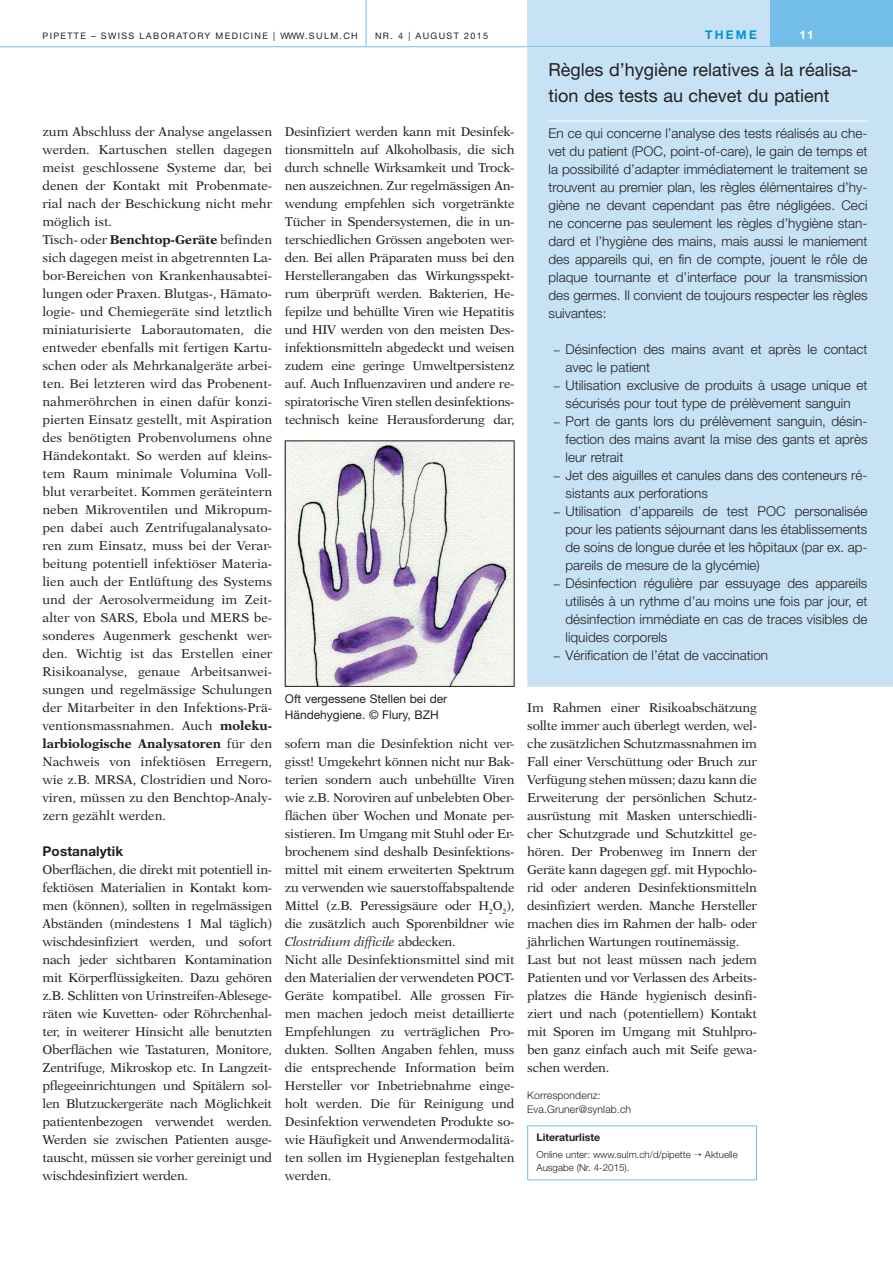
<style>
.page{position:relative;width:893px;height:1263px;background:#fff}
.page>*{position:absolute;margin:0;border:0;box-sizing:border-box;transform-origin:0 0}
.t1{font:18px/25.5px "Helvetica Neue";color:#231f20}
.t2{font:300 13.5px/18px "Helvetica Neue";color:#231f20;text-align:justify}
.t3{font:700 13.5px "Helvetica Neue";color:#231f20}
.t4{font:12.75px/18px "New Aster";letter-spacing:-.01em;color:#231f20}
.t5{font:12px/15.8px "Helvetica Neue";color:#231f20}
.t6{font:700 12px "Helvetica Neue";letter-spacing:.19em;color:#0095d9}
.t7{font:700 12px "Helvetica Neue";color:#fff}
.t8{font:300 10.5px/13.5px "Helvetica Neue";letter-spacing:.01em;color:#231f20}
.t9{font:700 10.5px "Helvetica Neue";color:#231f20}
.t10{font:300 9.75px/13px "Helvetica Neue";color:#231f20}
.t11{font:9px "Helvetica Neue";letter-spacing:.15em;color:#231f20}
.s1{font-weight:700}
.s2{font-family:"New Aster";font-weight:400}
.s3{font-style:italic}
</style>
<div class="page">
<div style="left:527px;top:0;width:366px;height:47px;background:#73bde9"></div>
<div style="left:527px;top:0;width:243px;height:47px;background:#c7e2f5"></div>
<hr style="left:0;top:46px;width:893px;height:1px;background:#73bde9">
<hr style="left:366px;top:0;width:1px;height:47px;background:#73bde9">
<div style="left:527px;top:47px;width:366px;height:640px;background:#c7e2f5"></div>
<img style="left:287px;top:442px;width:225px;height:243px">
<div style="left:285px;top:440px;width:229px;height:247px;border:1px solid #231f20"></div>
<div style="left:527px;top:1125px;width:230px;height:55px;border:1px solid #73bde9"></div>
<p class="t11" style="left:43px;top:30px;width:317px">pipette – swiss laboratory medicine | www.sulm.ch</p>
<p class="t11" style="left:375px;top:30px;width:115px">NR. 4 | august 2015</p>
<p class="t6" style="left:705px;top:27px;width:53px">theme</p>
<p class="t7" style="left:799px;top:27px;width:16px">11</p>
<p class="t4" style="left:43px;top:123px;width:231px">zum Abschluss der Analyse angelassen werden. Kartuschen stellen dagegen meist geschlossene Systeme dar, bei denen der Kontakt mit Probenmate&shy;rial nach der Beschickung nicht mehr möglich ist.<br>Tisch- oder <span class="s1">Benchtop-Geräte</span> befinden sich dagegen meist in abgetrennten La&shy;bor-Bereichen von Krankenhausabtei&shy;lungen oder Praxen. Blutgas-, Hämato&shy;logie- und Chemiegeräte sind letztlich miniaturisierte Laborautomaten, die entweder ebenfalls mit fertigen Kartu&shy;schen oder als Mehrkanalgeräte arbei&shy;ten. Bei letzteren wird das Probenent&shy;nahmeröhrchen in einen dafür konzi&shy;pierten Einsatz gestellt, mit Aspiration des benötigten Probenvolumens ohne Händekontakt. So werden auf kleins&shy;tem Raum minimale Volumina Voll&shy;blut verarbeitet. Kommen geräteintern neben Mikroventilen und Mikropum&shy;pen dabei auch Zentrifugalanalysato&shy;ren zum Einsatz, muss bei der Verar&shy;beitung potentiell infektiöser Materia&shy;lien auch der Entlüftung des Systems und der Aerosolvermeidung im Zeit&shy;alter von SARS, Ebola und MERS be&shy;sonderes Augenmerk geschenkt wer&shy;den. Wichtig ist das Erstellen einer Risikoanalyse, genaue Arbeitsanwei&shy;sungen und regelmässige Schulungen der Mitarbeiter in den Infektions-Prä&shy;ventionsmassnahmen. Auch <span class="s1">moleku&shy;larbiologische Analysatoren</span> für den Nachweis von infektiösen Erregern, wie z.B. MRSA, Clostridien und Noro&shy;viren, müssen zu den Benchtop-Analy&shy;zern gezählt werden.</p>
<p class="t3" style="left:43px;top:843px;width:82px">Postanalytik</p>
<p class="t4" style="left:43px;top:861px;width:231px;text-align:justify">Oberflächen, die direkt mit potentiell in&shy;fektiösen Materialien in Kontakt kom&shy;men (können), sollten in regelmässigen Abständen (mindestens 1 Mal täglich) wischdesinfiziert werden, und sofort nach jeder sichtbaren Kontamination mit Körperflüssigkeiten. Dazu gehören z.B. Schlitten von Urinstreifen-Ablesege&shy;räten wie Kuvetten- oder Röhrchenhal&shy;ter, in weiterer Hinsicht alle benutzten Oberflächen wie Tastaturen, Monitore, Zentrifuge, Mikroskop etc. In Langzeit&shy;pflegeeinrichtungen und Spitälern sol&shy;len Blutzuckergeräte nach Möglichkeit patientenbezogen verwendet werden.<br>Werden sie zwischen Patienten ausge&shy;tauscht, müssen sie vorher gereinigt und wischdesinfiziert werden.</p>
<p class="t4" style="left:285px;top:123px;width:231px;text-align:justify">Desinfiziert werden kann mit Desinfek&shy;tionsmitteln auf Alkoholbasis, die sich durch schnelle Wirksamkeit und Trock&shy;nen auszeichnen. Zur regelmässigen An&shy;wendung empfehlen sich vorgetränkte Tücher in Spendersystemen, die in un&shy;terschiedlichen Grössen angeboten wer&shy;den. Bei allen Präparaten muss bei den Herstellerangaben das Wirkungsspekt&shy;rum überprüft werden. Bakterien, He&shy;fepilze und behüllte Viren wie Hepatitis und HIV werden von den meisten Des&shy;infektionsmitteln abgedeckt und weisen zudem eine geringe Umweltpersistenz auf. Auch Influenzaviren und andere re&shy;spiratorische Viren stellen desinfektions&shy;technisch keine Herausforderung dar,</p>
<h1 class="t1" style="left:549px;top:57px;width:311px">Règles d’hygiène relatives à la réalisa&shy;tion des tests au chevet du patient</h1>
<p class="t2" style="left:549px;top:124px;width:320px">En ce qui concerne l’analyse des tests réalisés au che&shy;vet du patient (POC, point-of-care), le gain de temps et la possibilité d’adapter immédiatement le traitement se trouvent au premier plan, les règles élémentaires d’hy&shy;giène ne devant cependant pas être négligées. Ceci ne concerne pas seulement les règles d’hygiène stan&shy;dard et l’hygiène des mains, mais aussi le maniement des appareils qui, en fin de compte, jouent le rôle de plaque tournante et d’interface pour la transmission des germes. Il convient de toujours respecter les règles suivantes:</p>
<p class="t2" style="left:553px;top:340px;width:316px"><span class="s2">−</span> Désinfection des mains avant et après le contact</p>
<p class="t2" style="left:566px;top:358px;width:86px">avec le patient</p>
<p class="t2" style="left:553px;top:376px;width:316px"><span class="s2">−</span> Utilisation exclusive de produits à usage unique et</p>
<p class="t2" style="left:566px;top:394px;width:287px">sécurisés pour tout type de prélèvement sanguin</p>
<p class="t2" style="left:553px;top:412px;width:316px"><span class="s2">−</span> Port de gants lors du prélèvement sanguin, désin-</p>
<p class="t2" style="left:566px;top:430px;width:303px">fection des mains avant la mise des gants et après</p>
<p class="t2" style="left:566px;top:448px;width:59px">leur retrait</p>
<p class="t2" style="left:553px;top:466px;width:316px"><span class="s2">−</span> Jet des aiguilles et canules dans des conteneurs ré-</p>
<p class="t2" style="left:566px;top:484px;width:144px">sistants aux perforations</p>
<p class="t2" style="left:553px;top:502px;width:316px"><span class="s2">−</span> Utilisation d’appareils de test POC personalisée</p>
<p class="t2" style="left:566px;top:520px;width:303px">pour les patients séjournant dans les établissements</p>
<p class="t2" style="left:566px;top:537px;width:303px">de soins de longue durée et les hôpitaux (par ex. ap-</p>
<p class="t2" style="left:566px;top:555px;width:196px">pareils de mesure de la glycémie)</p>
<p class="t2" style="left:553px;top:573px;width:316px"><span class="s2">−</span> Désinfection régulière par essuyage des appareils</p>
<p class="t2" style="left:566px;top:591px;width:303px">utilisés à un rythme d’au moins une fois par jour, et</p>
<p class="t2" style="left:566px;top:609px;width:303px">désinfection immédiate en cas de traces visibles de</p>
<p class="t2" style="left:566px;top:627px;width:103px">liquides corporels</p>
<p class="t2" style="left:553px;top:645px;width:217px"><span class="s2">−</span> Vérification de l’état de vaccination</p>
<p class="t5" style="left:285px;top:691px;width:164px">Oft vergessene Stellen bei der<br>Händehygiene. © Flury, BZH</p>
<p class="t4" style="left:285px;top:735px;width:231px">sofern man die Desinfektion nicht ver&shy;gisst! Umgekehrt können nicht nur Bak&shy;terien sondern auch unbehüllte Viren wie z.B. Noroviren auf unbelebten Ober&shy;flächen über Wochen und Monate per&shy;sistieren. Im Umgang mit Stuhl oder Er&shy;brochenem sind deshalb Desinfektions&shy;mittel mit einem erweiterten Spektrum zu verwenden wie sauerstoffabspaltende Mittel (z.B. Peressigsäure oder H<sub>2</sub>O<sub>2</sub>), die zusätzlich auch Sporenbildner wie <span class="s3">Clostridium difficile</span> abdecken.<br>Nicht alle Desinfektionsmittel sind mit den Materialien der verwendeten POCT-Geräte kompatibel. Alle grossen Fir&shy;men machen jedoch meist detaillierte Empfehlungen zu verträglichen Pro&shy;dukten. Sollten Angaben fehlen, muss die entsprechende Information beim Hersteller vor Inbetriebnahme einge&shy;holt werden. Die für Reinigung und Desinfektion verwendeten Produkte so&shy;wie Häufigkeit und Anwendermodalitä&shy;ten sollen im Hygieneplan festgehalten werden.</p>
<p class="t4" style="left:527px;top:699px;width:231px">Im Rahmen einer Risikoabschätzung sollte immer auch überlegt werden, wel&shy;che zusätzlichen Schutzmassnahmen im Fall einer Verschüttung oder Bruch zur Verfügung stehen müssen; dazu kann die Erweiterung der persönlichen Schutz&shy;ausrüstung mit Masken unterschiedli&shy;cher Schutzgrade und Schutzkittel ge&shy;hören. Der Probenweg im Innern der Geräte kann dagegen ggf. mit Hypochlo&shy;rid oder anderen Desinfektionsmitteln desinfiziert werden. Manche Hersteller machen dies im Rahmen der halb- oder jährlichen Wartungen routinemässig.<br>Last but not least müssen nach jedem Patienten und vor Verlassen des Arbeits&shy;platzes die Hände hygienisch desinfi&shy;ziert und nach (potentiellem) Kontakt mit Sporen im Umgang mit Stuhlpro&shy;ben ganz einfach auch mit Seife gewa&shy;schen werden.</p>
<p class="t8" style="left:527px;top:1088px;width:105px">Korrespondenz:<br>Eva.Gruner@synlab.ch</p>
<p class="t9" style="left:536px;top:1130px;width:65px">Literaturliste</p>
<p class="t10" style="left:536px;top:1148px;width:203px">Online unter: www.sulm.ch/d/pipette → Aktuelle<br>Ausgabe (Nr. 4-2015).</p>
</div>
